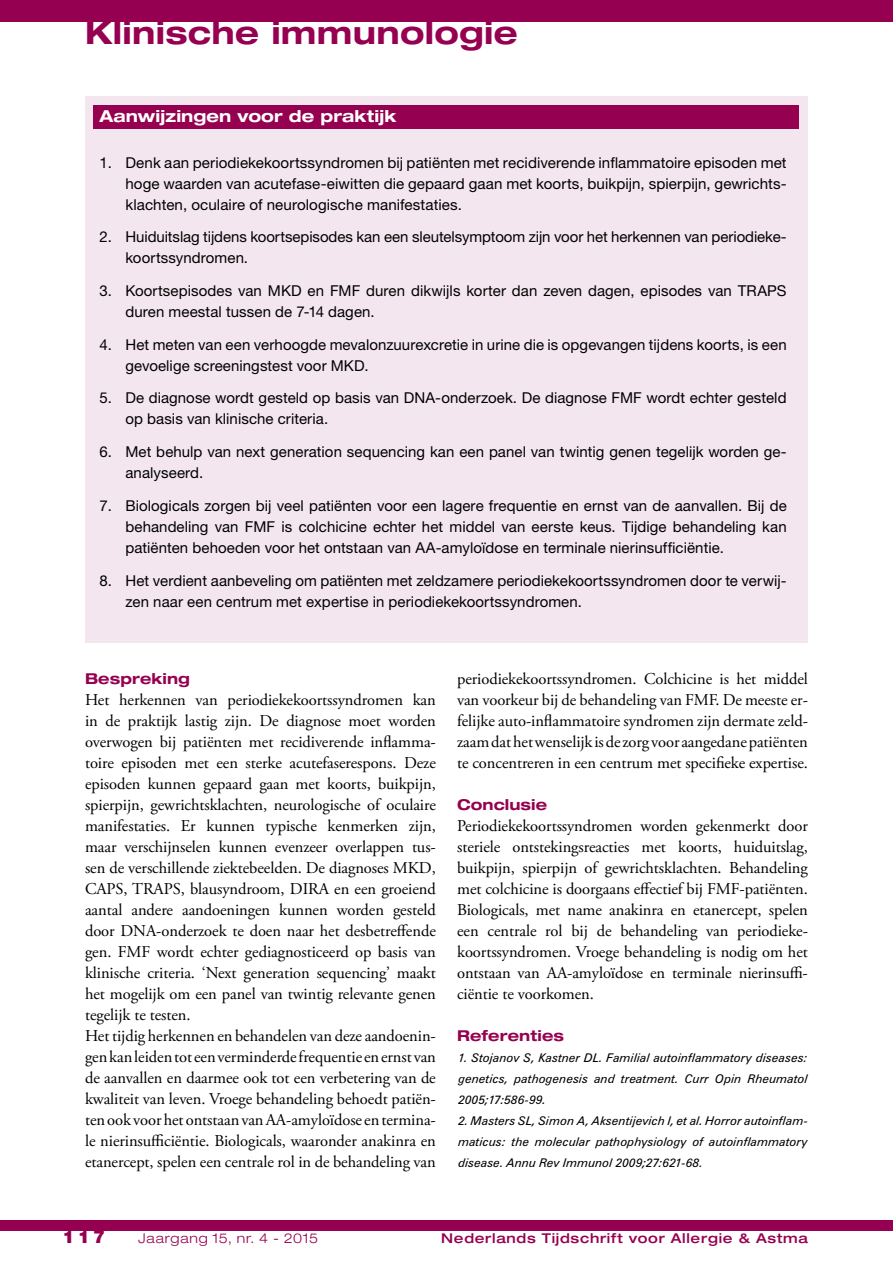
<style>
.page{position:relative;width:893px;height:1263px;background:#fff}
.page>*{position:absolute;margin:0;border:0;box-sizing:border-box;transform-origin:0 0}
.t1{font:700 expanded 31.5px "Helvetica Neue LT Std";letter-spacing:.01em;color:#960050}
.t2{font:900 18px "Helvetica Neue LT Std";color:#960050}
.t3{font:16.5px/21px "Adobe Garamond Pro";letter-spacing:-.005em;color:#000;text-align:justify}
.t4{font:700 expanded 16.5px "Helvetica Neue LT Std";letter-spacing:.005em;color:#fff}
.t5{font:15px/21px "Helvetica Neue";letter-spacing:.005em;color:#000}
.t6{font:700 expanded 15px "Helvetica Neue LT Std";letter-spacing:.005em;color:#960050}
.t7{font:500 expanded 13.5px "Helvetica Neue LT Std";letter-spacing:.05em;color:#960050}
.t8{font:300 expanded 13.5px "Helvetica Neue LT Std";letter-spacing:.06em;color:#960050}
.t9{font:italic 12px/21px "Zurich BT";color:#000;text-align:justify}
</style>
<div class="page">
<div style="left:0;top:1220px;width:893px;height:11px;background:#960050"></div>
<div style="left:0;top:0;width:893px;height:21px;background:#960050"></div>
<div style="left:85px;top:96px;width:723px;height:546px;background:#f4e6ee"></div>
<div style="left:94px;top:105px;width:705px;height:23px;background:#960050"></div>
<h1 class="t1" style="left:85px;top:13px;width:434px">Klinische immunologie</h1>
<p class="t4" style="left:100px;top:106px;width:298px">Aanwijzingen voor de praktijk</p>
<p class="t5" style="left:125px;top:151px;width:663px;text-align:justify;text-indent:-26px">1. Denk aan periodiekekoortssyndromen bij patiënten met recidiverende inflammatoire episoden met hoge waarden van acutefase-eiwitten die gepaard gaan met koorts, buikpijn, spierpijn, gewrichts&shy;klachten, oculaire of neurologische manifestaties.</p>
<p class="t5" style="left:125px;top:226px;width:663px;text-indent:-26px">2. Huiduitslag tijdens koortsepisodes kan een sleutelsymptoom zijn voor het herkennen van periodieke&shy;koortssyndromen.</p>
<p class="t5" style="left:125px;top:280px;width:663px;text-indent:-26px">3. Koortsepisodes van MKD en FMF duren dikwijls korter dan zeven dagen, episodes van TRAPS duren meestal tussen de 7-14 dagen.</p>
<p class="t5" style="left:125px;top:334px;width:663px;text-indent:-26px">4. Het meten van een verhoogde mevalonzuurexcretie in urine die is opgevangen tijdens koorts, is een gevoelige screeningstest voor MKD.</p>
<p class="t5" style="left:125px;top:387px;width:663px;text-indent:-26px">5. De diagnose wordt gesteld op basis van DNA-onderzoek. De diagnose FMF wordt echter gesteld op basis van klinische criteria.</p>
<p class="t5" style="left:125px;top:441px;width:663px;text-indent:-26px">6. Met behulp van next generation sequencing kan een panel van twintig genen tegelijk worden ge&shy;analyseerd.</p>
<p class="t5" style="left:125px;top:495px;width:663px;text-align:justify;text-indent:-26px">7. Biologicals zorgen bij veel patiënten voor een lagere frequentie en ernst van de aanvallen. Bij de behandeling van FMF is colchicine echter het middel van eerste keus. Tijdige behandeling kan patiënten behoeden voor het ontstaan van AA-amyloïdose en terminale nierinsufficiëntie.</p>
<p class="t5" style="left:125px;top:570px;width:663px;text-indent:-26px">8. Het verdient aanbeveling om patiënten met zeldzamere periodiekekoortssyndromen door te verwij&shy;zen naar een centrum met expertise in periodiekekoortssyndromen.</p>
<p class="t6" style="left:85px;top:669px;width:106px">Bespreking</p>
<p class="t3" style="left:85px;top:690px;width:352px;text-align:left">Het herkennen van periodiekekoortssyndromen kan in de praktijk lastig zijn. De diagnose moet worden overwogen bij patiënten met recidiverende inflamma&shy;toire episoden met een sterke acutefaserespons. Deze episoden kunnen gepaard gaan met koorts, buikpijn, spierpijn, gewrichtsklachten, neurologische of oculaire manifestaties. Er kunnen typische kenmerken zijn, maar verschijnselen kunnen evenzeer overlappen tus&shy;sen de verschillende ziektebeelden. De diagnoses MKD, CAPS, TRAPS, blausyndroom, DIRA en een groeiend aantal andere aandoeningen kunnen worden gesteld door DNA-onderzoek te doen naar het desbetreffende gen. FMF wordt echter gediagnosticeerd op basis van klinische criteria. ‘Next generation sequencing’ maakt het mogelijk om een panel van twintig relevante genen tegelijk te testen.<br>Het tijdig herkennen en behandelen van deze aandoenin&shy;gen kan leiden tot een verminderde frequentie en ernst van de aanvallen en daarmee ook tot een verbetering van de kwaliteit van leven. Vroege behandeling behoedt patiën&shy;ten ook voor het ontstaan van AA-amyloïdose en termina&shy;le nierinsufficiëntie. Biologicals, waaronder anakinra en etanercept, spelen een centrale rol in de behandeling van</p>
<p class="t3" style="left:457px;top:669px;width:352px">periodiekekoortssyndromen. Colchicine is het middel van voorkeur bij de behandeling van FMF. De meeste er&shy;felijke auto-inflammatoire syndromen zijn dermate zeld&shy;zaam dat het wenselijk is de zorg voor aangedane patiënten te concentreren in een centrum met specifieke expertise.</p>
<p class="t6" style="left:457px;top:795px;width:92px">Conclusie</p>
<p class="t3" style="left:457px;top:816px;width:352px">Periodiekekoortssyndromen worden gekenmerkt door steriele ontstekingsreacties met koorts, huiduitslag, buikpijn, spierpijn of gewrichtsklachten. Behandeling met colchicine is doorgaans effectief bij FMF-patiënten.<br>Biologicals, met name anakinra en etanercept, spelen een centrale rol bij de behandeling van periodieke&shy;koortssyndromen. Vroege behandeling is nodig om het ontstaan van AA-amyloïdose en terminale nierinsuffi&shy;ciëntie te voorkomen.</p>
<p class="t6" style="left:457px;top:1026px;width:108px">Referenties</p>
<p class="t9" style="left:458px;top:1047px;width:351px">1. Stojanov S, Kastner DL. Familial autoinflammatory diseases: genetics, pathogenesis and treatment. Curr Opin Rheumatol 2005;17:586-99.</p>
<p class="t9" style="left:458px;top:1110px;width:351px">2. Masters SL, Simon A, Aksentijevich I, et al. Horror autoinflam&shy;maticus: the molecular pathophysiology of autoinflammatory disease. Annu Rev Immunol 2009;27:621-68.</p>
<p class="t2" style="left:63px;top:1226px;width:44px">117</p>
<p class="t8" style="left:138px;top:1230px;width:181px">Jaargang 15, nr. 4 - 2015</p>
<p class="t7" style="left:441px;top:1230px;width:368px">Nederlands Tijdschrift voor Allergie &amp; Astma</p>
</div>
